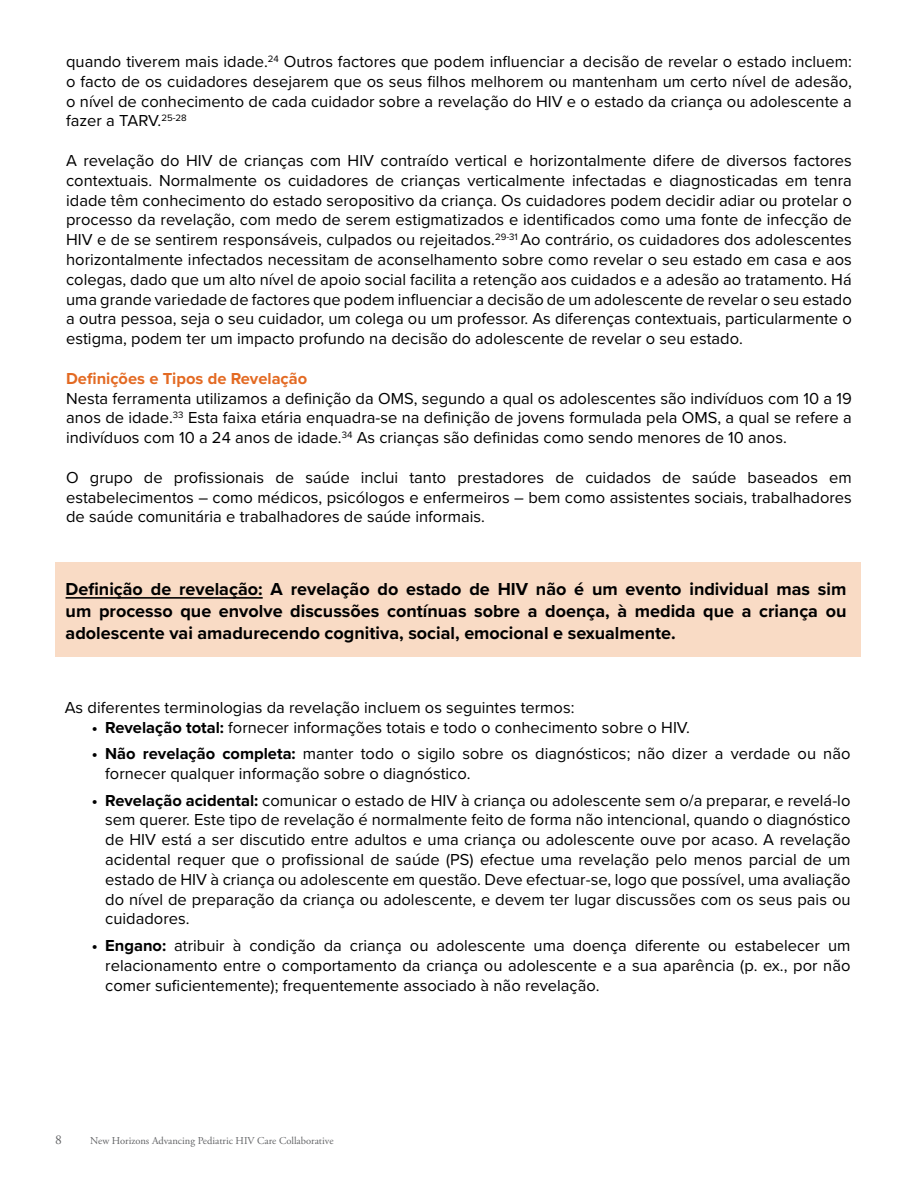
<style>
.page{position:relative;width:918px;height:1188px;background:#fff}
.page>*{position:absolute;margin:0;border:0;box-sizing:border-box;transform-origin:0 0}
.t1{font:700 18px/21.6px "Proxima Nova";color:#000;text-align:justify}
.t2{font:16.5px/19.8px "Proxima Nova";color:#000;text-align:justify}
.t3{font:700 16.5px "Proxima Nova";color:#e36a23}
.t4{font:13.5px "Adobe Garamond Pro";color:#636466}
.t5{font:10.5px "Adobe Garamond Pro";color:#636466}
.s1{font-weight:700}
</style>
<div class="page">
<div style="left:55px;top:563px;width:805px;height:94px;background:#f9dbc5"></div>
<hr style="left:66px;top:597px;width:197px;height:2px;background:#000">
<p class="t2" style="left:66px;top:51px;width:787px">quando tiverem mais idade.<sup>24</sup> Outros factores que podem influenciar a decisão de revelar o estado incluem: o facto de os cuidadores desejarem que os seus filhos melhorem ou mantenham um certo nível de adesão, o nível de conhecimento de cada cuidador sobre a revelação do HIV e o estado da criança ou adolescente a fazer a TARV.<sup>25-28</sup></p>
<p class="t2" style="left:66px;top:150px;width:787px">A revelação do HIV de crianças com HIV contraído vertical e horizontalmente difere de diversos factores contextuais. Normalmente os cuidadores de crianças verticalmente infectadas e diagnosticadas em tenra idade têm conhecimento do estado seropositivo da criança. Os cuidadores podem decidir adiar ou protelar o processo da revelação, com medo de serem estigmatizados e identificados como uma fonte de infecção de HIV e de se sentirem responsáveis, culpados ou rejeitados.<sup>29-31</sup> Ao contrário, os cuidadores dos adolescentes horizontalmente infectados necessitam de aconselhamento sobre como revelar o seu estado em casa e aos colegas, dado que um alto nível de apoio social facilita a retenção aos cuidados e a adesão ao tratamento. Há uma grande variedade de factores que podem influenciar a decisão de um adolescente de revelar o seu estado a outra pessoa, seja o seu cuidador, um colega ou um professor. As diferenças contextuais, particularmente o estigma, podem ter um impacto profundo na decisão do adolescente de revelar o seu estado.</p>
<p class="t3" style="left:66px;top:366px;width:243px">Definições e Tipos de Revelação</p>
<p class="t2" style="left:66px;top:388px;width:787px">Nesta ferramenta utilizamos a definição da OMS, segundo a qual os adolescentes são indivíduos com 10 a 19 anos de idade.<sup>33</sup> Esta faixa etária enquadra-se na definição de jovens formulada pela OMS, a qual se refere a indivíduos com 10 a 24 anos de idade.<sup>34</sup> As crianças são definidas como sendo menores de 10 anos.</p>
<p class="t2" style="left:66px;top:467px;width:787px">O grupo de profissionais de saúde inclui tanto prestadores de cuidados de saúde baseados em estabelecimentos – como médicos, psicólogos e enfermeiros – bem como assistentes sociais, trabalhadores de saúde comunitária e trabalhadores de saúde informais.</p>
<p class="t1" style="left:66px;top:578px;width:782px">Definição de revelação: A revelação do estado de HIV não é um evento individual mas sim um processo que envolve discussões contínuas sobre a doença, à medida que a criança ou adolescente vai amadurecendo cognitiva, social, emocional e sexualmente.</p>
<p class="t2" style="left:65px;top:697px;width:511px">As diferentes terminologias da revelação incluem os seguintes termos:</p>
<p class="t2" style="left:92px;top:717px;width:600px"><span class="s1">• Revelação total:</span> fornecer informações totais e todo o conhecimento sobre o HIV.</p>
<p class="t2" style="left:105px;top:743px;width:747px;text-indent:-13px"><span class="s1">• Não revelação completa:</span> manter todo o sigilo sobre os diagnósticos; não dizer a verdade ou não fornecer qualquer informação sobre o diagnóstico.</p>
<p class="t2" style="left:105px;top:789px;width:747px;text-indent:-13px"><span class="s1">• Revelação acidental:</span> comunicar o estado de HIV à criança ou adolescente sem o/a preparar, e revelá-lo sem querer. Este tipo de revelação é normalmente feito de forma não intencional, quando o diagnóstico de HIV está a ser discutido entre adultos e uma criança ou adolescente ouve por acaso. A revelação acidental requer que o profissional de saúde (PS) efectue uma revelação pelo menos parcial de um estado de HIV à criança ou adolescente em questão. Deve efectuar-se, logo que possível, uma avaliação do nível de preparação da criança ou adolescente, e devem ter lugar discussões com os seus pais ou cuidadores.</p>
<p class="t2" style="left:105px;top:935px;width:747px;text-indent:-13px"><span class="s1">• Engano:</span> atribuir à condição da criança ou adolescente uma doença diferente ou estabelecer um relacionamento entre o comportamento da criança ou adolescente e a sua aparência (p. ex., por não comer suficientemente); frequentemente associado à não revelação.</p>
<p class="t4" style="left:55px;top:1132px;width:8px">8</p>
<p class="t5" style="left:90px;top:1135px;width:245px">New Horizons Advancing Pediatric HIV Care Collaborative</p>
</div>
